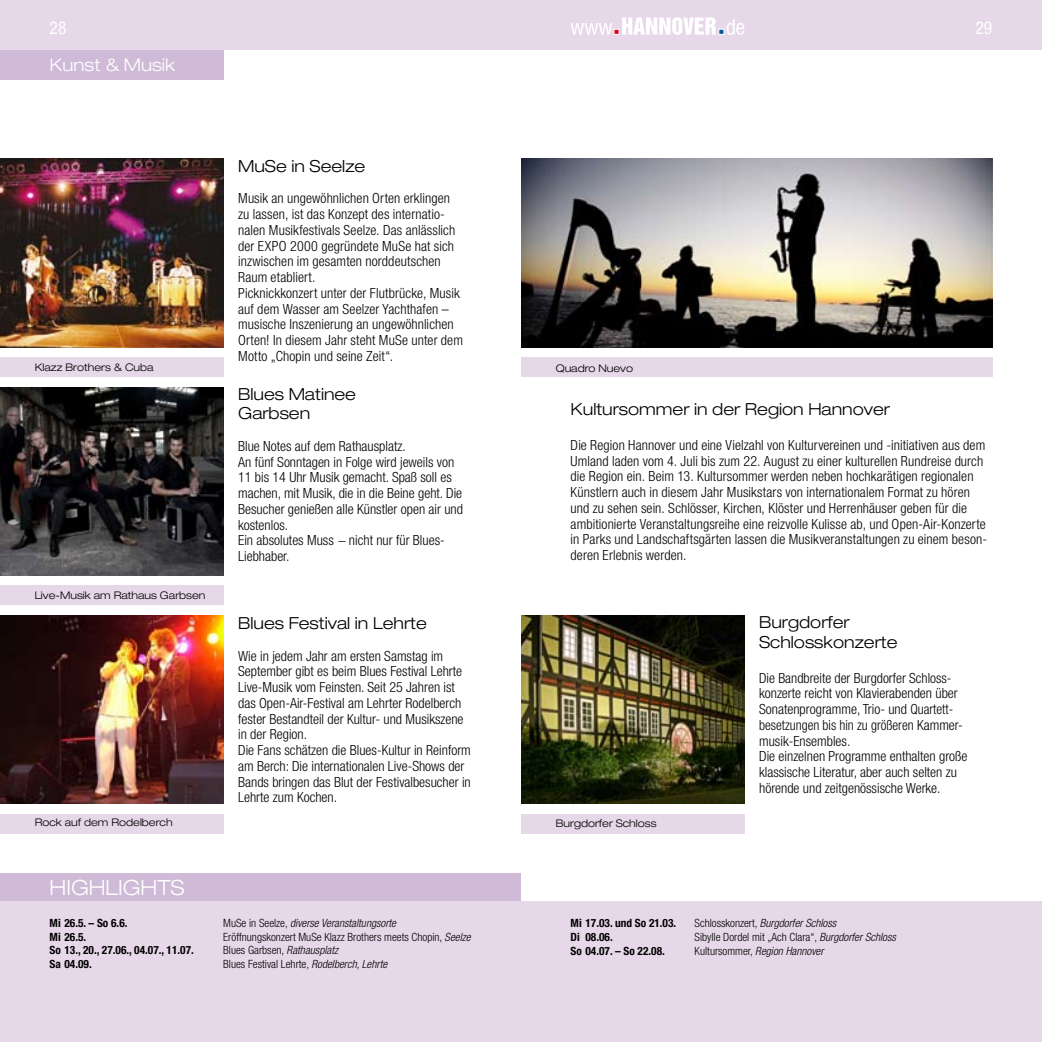
<style>
.page{position:relative;width:1042px;height:1042px;background:#fff}
.page>*{position:absolute;margin:0;border:0;box-sizing:border-box;transform-origin:0 0}
.t1{font:300 expanded 21px "Helvetica Neue LT";color:#fff}
.t2{font:300 expanded 17.5px "Helvetica Neue LT";color:#fff}
.t3{font:condensed 17.5px "Helvetica Neue LT";color:#fff}
.t4{font:300 expanded 16.62px/19.2px "Helvetica Neue LT";color:#000}
.t5{font:300 condensed 14px/15.8px "Helvetica Neue LT";color:#000}
.t6{font:300 condensed 11.38px "Helvetica Neue LT";color:#000}
.t7{font:700 condensed 11.38px "Helvetica Neue LT";color:#000}
.t8{font:italic 300 condensed 11.38px "Helvetica Neue LT";color:#000}
.t9{font:300 expanded 10.5px "Helvetica Neue LT";color:#000}
.s1{font-style:italic}
.s2{font-style:normal}
</style>
<div class="page">
<div style="left:0;top:873px;width:521px;height:29px;background:#cfbad8"></div>
<div style="left:0;top:0;width:521px;height:50px;background:#e7d8e9"></div>
<div style="left:0;top:902px;width:521px;height:140px;background:#e7d8e9"></div>
<div style="left:0;top:50px;width:223px;height:29px;background:#cfbad8"></div>
<div style="left:521px;top:0;width:521px;height:50px;background:#e7d8e9"></div>
<div style="left:521px;top:902px;width:521px;height:140px;background:#e7d8e9"></div>
<img style="left:0;top:159px;width:223px;height:188px">
<div style="left:0;top:357px;width:223px;height:20px;background:#e7d8e9"></div>
<img style="left:0;top:387px;width:223px;height:188px">
<div style="left:0;top:585px;width:223px;height:20px;background:#e7d8e9"></div>
<img style="left:0;top:615px;width:223px;height:189px">
<div style="left:0;top:814px;width:223px;height:19px;background:#e7d8e9"></div>
<svg style="left:571px;top:17px;width:173px;height:18px"></svg>
<img style="left:521px;top:615px;width:223px;height:188px">
<div style="left:521px;top:814px;width:223px;height:19px;background:#e7d8e9"></div>
<img style="left:521px;top:159px;width:471px;height:188px">
<div style="left:521px;top:357px;width:471px;height:20px;background:#e7d8e9"></div>
<p class="t3" style="left:50px;top:18px;width:18px">28</p>
<p class="t3" style="left:975px;top:17px;width:18px">29</p>
<p class="t2" style="left:50px;top:54px;width:127px">Kunst &amp; Musik</p>
<p class="t9" style="left:35px;top:361px;width:120px">Klazz Brothers &amp; Cuba</p>
<p class="t9" style="left:35px;top:589px;width:172px">Live-Musik am Rathaus Garbsen</p>
<p class="t9" style="left:35px;top:816px;width:139px">Rock auf dem Rodelberch</p>
<h1 class="t1" style="left:50px;top:875px;width:136px">HIGHLIGHTS</h1>
<p class="t4" style="left:238px;top:156px;width:129px">MuSe in Seelze</p>
<p class="t5" style="left:238px;top:190px;width:226px">Musik an ungewöhnlichen Orten erklingen zu lassen, ist das Konzept des internatio&shy;nalen Musikfestivals Seelze. Das anlässlich der EXPO 2000 gegründete MuSe hat sich inzwischen im gesamten norddeutschen Raum etabliert.<br>Picknickkonzert unter der Flutbrücke, Musik auf dem Wasser am Seelzer Yachthafen – musische Inszenierung an ungewöhnlichen Orten! In diesem Jahr steht MuSe unter dem Motto „Chopin und seine Zeit“.</p>
<p class="t4" style="left:238px;top:384px;width:119px">Blues Matinee<br>Garbsen</p>
<p class="t5" style="left:238px;top:438px;width:226px">Blue Notes auf dem Rathausplatz.<br>An fünf Sonntagen in Folge wird jeweils von 11 bis 14 Uhr Musik gemacht. Spaß soll es machen, mit Musik, die in die Beine geht. Die Besucher genießen alle Künstler open air und kostenlos.<br>Ein absolutes Muss <span class="s1">−</span> nicht nur für Blues-Liebhaber.</p>
<p class="t4" style="left:238px;top:613px;width:190px">Blues Festival in Lehrte</p>
<p class="t5" style="left:238px;top:647px;width:234px">Wie in jedem Jahr am ersten Samstag im September gibt es beim Blues Festival Lehrte Live-Musik vom Feinsten. Seit 25 Jahren ist das Open-Air-Festival am Lehrter Rodelberch fester Bestandteil der Kultur- und Musikszene in der Region.<br>Die Fans schätzen die Blues-Kultur in Reinform am Berch: Die internationalen Live-Shows der Bands bringen das Blut der Festivalbesucher in Lehrte zum Kochen.</p>
<p class="t7" style="left:50px;top:916px;width:79px">Mi 26.5. – So 6.6.</p>
<p class="t8" style="left:223px;top:916px;width:174px"><span class="s2">MuSe in Seelze,</span> diverse Veranstaltungsorte</p>
<p class="t7" style="left:50px;top:929px;width:38px">Mi 26.5.</p>
<p class="t6" style="left:223px;top:930px;width:249px">Eröffnungskonzert MuSe Klazz Brothers meets Chopin, <span class="s1">Seelze</span></p>
<p class="t7" style="left:50px;top:943px;width:146px">So 13., 20., 27.06., 04.07., 11.07.</p>
<p class="t6" style="left:223px;top:944px;width:116px">Blues Garbsen, <span class="s1">Rathausplatz</span></p>
<p class="t7" style="left:50px;top:957px;width:44px">Sa 04.09.</p>
<p class="t6" style="left:223px;top:958px;width:165px">Blues Festival Lehrte, <span class="s1">Rodelberch, Lehrte</span></p>
<p class="t9" style="left:556px;top:362px;width:79px">Quadro Nuevo</p>
<p class="t4" style="left:570px;top:399px;width:321px">Kultursommer in der Region Hannover</p>
<p class="t5" style="left:570px;top:437px;width:418px">Die Region Hannover und eine Vielzahl von Kulturvereinen und -initiativen aus dem Umland laden vom 4. Juli bis zum 22. August zu einer kulturellen Rundreise durch die Region ein. Beim 13. Kultursommer werden neben hochkarätigen regionalen Künstlern auch in diesem Jahr Musikstars von internationalem Format zu hören und zu sehen sein. Schlösser, Kirchen, Klöster und Herrenhäuser geben für die ambitionierte Veranstaltungsreihe eine reizvolle Kulisse ab, und Open-Air-Konzerte in Parks und Landschaftsgärten lassen die Musikveranstaltungen zu einem beson&shy;deren Erlebnis werden.</p>
<p class="t9" style="left:556px;top:817px;width:102px">Burgdorfer Schloss</p>
<p class="t4" style="left:759px;top:612px;width:140px">Burgdorfer<br>Schlosskonzerte</p>
<p class="t5" style="left:759px;top:669px;width:210px">Die Bandbreite der Burgdorfer Schloss&shy;konzerte reicht von Klavierabenden über Sonatenprogramme, Trio- und Quartett&shy;besetzungen bis hin zu größeren Kammer&shy;musik-Ensembles.<br>Die einzelnen Programme enthalten große klassische Literatur, aber auch selten zu hörende und zeitgenössische Werke.</p>
<p class="t7" style="left:570px;top:916px;width:107px">Mi 17.03. und So 21.03.</p>
<p class="t8" style="left:694px;top:916px;width:143px"><span class="s2">Schlosskonzert,</span> Burgdorfer Schloss</p>
<p class="t7" style="left:570px;top:930px;width:44px">Di 08.06.</p>
<p class="t6" style="left:694px;top:930px;width:203px">Sibylle Dordel mit „Ach Clara“, <span class="s1">Burgdorfer Schloss</span></p>
<p class="t7" style="left:570px;top:944px;width:96px">So 04.07. – So 22.08.</p>
<p class="t8" style="left:694px;top:944px;width:130px"><span class="s2">Kultursommer,</span> Region Hannover</p>
</div>
